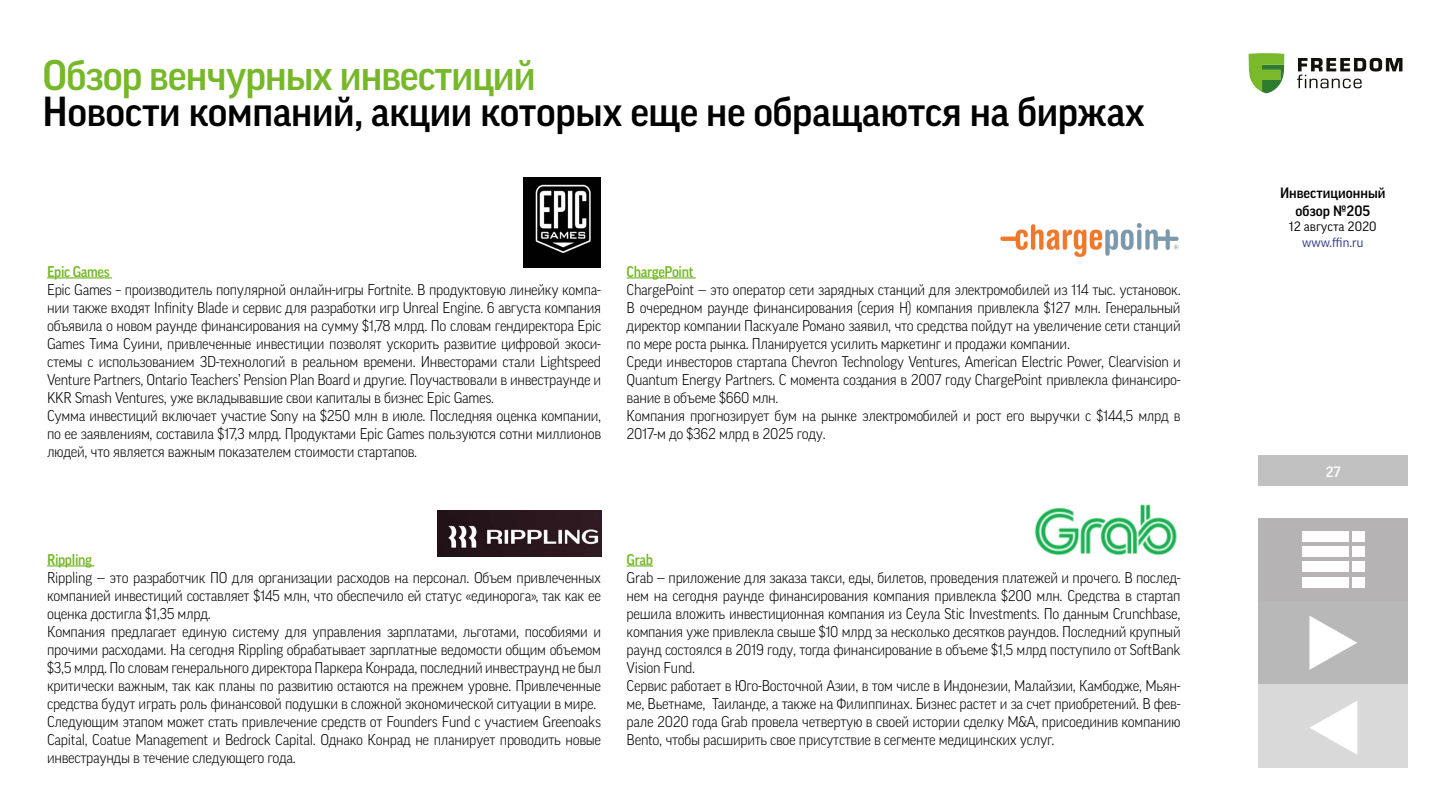
<style>
.page{position:relative;width:1440px;height:810px;background:#fff}
.page>*{position:absolute;margin:0;border:0;box-sizing:border-box;transform-origin:0 0}
.t1{font:500 41.25px "Good Pro";letter-spacing:-.025em;color:#76b82a}
.t2{font:500 40.5px "Good Pro";letter-spacing:-.01em;color:#000}
.t3{font:300 15px/18px "Good Pro";letter-spacing:-.02em;color:#000;text-align:justify}
.t4{font:500 15px "Good Pro";letter-spacing:-.025em;color:#76b82a;scale:.95 1}
.t5{font:500 14.48px/17.4px "Good Pro";color:#000;text-align:center}
.t6{font:500 14.48px "Good Pro";color:#fff}
.t7{font:13.05px "Good Pro";color:#000}
.t8{font:13.05px "Good Pro";color:#283583}
</style>
<div class="page">
<div style="left:1258px;top:456px;width:150px;height:30px;background:#c1c1c1"></div>
<svg style="left:1249px;top:53px;width:35px;height:40px"></svg>
<svg style="left:1297px;top:58px;width:105px;height:30px"></svg>
<div style="left:1259px;top:518px;width:149px;height:83px;background:#b5b3b3"></div>
<div style="left:1302px;top:531px;width:46px;height:11px;background:#fff"></div>
<div style="left:1352px;top:531px;width:13px;height:11px;background:#fff"></div>
<div style="left:1302px;top:547px;width:46px;height:10px;background:#fff"></div>
<div style="left:1352px;top:547px;width:13px;height:10px;background:#fff"></div>
<div style="left:1302px;top:562px;width:46px;height:10px;background:#fff"></div>
<div style="left:1352px;top:562px;width:13px;height:10px;background:#fff"></div>
<div style="left:1302px;top:577px;width:46px;height:11px;background:#fff"></div>
<div style="left:1352px;top:577px;width:13px;height:11px;background:#fff"></div>
<div style="left:1259px;top:601px;width:149px;height:83px;background:#b8b8b8"></div>
<svg style="left:1309px;top:616px;width:48px;height:54px"></svg>
<div style="left:1259px;top:684px;width:149px;height:83px;background:#d9d9d9"></div>
<svg style="left:1310px;top:701px;width:47px;height:54px"></svg>
<hr style="left:47px;top:277px;width:65px;height:2px;background:#76b82a">
<hr style="left:47px;top:565px;width:47px;height:2px;background:#76b82a">
<hr style="left:627px;top:277px;width:69px;height:2px;background:#76b82a">
<hr style="left:627px;top:565px;width:26px;height:2px;background:#76b82a">
<img style="left:437px;top:510px;width:164px;height:46px">
<img style="left:1000px;top:223px;width:179px;height:35px">
<img style="left:1034px;top:504px;width:143px;height:52px">
<img style="left:523px;top:178px;width:78px;height:90px">
<p class="t1" style="left:43px;top:52px;width:495px">Обзор венчурных инвестиций</p>
<p class="t2" style="left:43px;top:88px;width:1104px">Новости компаний, акции которых еще не обращаются на биржах</p>
<p class="t4" style="left:47px;top:263px;width:67px">Epic Games</p>
<p class="t3" style="left:47px;top:280px;width:556px">Epic Games – производитель популярной онлайн-игры Fortnite. В продуктовую линейку компа&shy;нии также входят Infinity Blade и сервис для разработки игр Unreal Engine. 6 августа компания объявила о новом раунде финансирования на сумму $1,78 млрд. По словам гендиректора Epic Games Тима Суини, привлеченные инвестиции позволят ускорить развитие цифровой экоси&shy;стемы с использованием 3D-технологий в реальном времени. Инвесторами стали Lightspeed Venture Partners, Ontario Teachers’ Pension Plan Board и другие. Поучаствовали в инвестраунде и KKR Smash Ventures, уже вкладывавшие свои капиталы в бизнес Epic Games.</p>
<p class="t3" style="left:47px;top:406px;width:556px">Сумма инвестиций включает участие Sony на $250 млн в июле. Последняя оценка компании, по ее заявлениям, составила $17,3 млрд. Продуктами Epic Games пользуются сотни миллионов людей, что является важным показателем стоимости стартапов.</p>
<p class="t4" style="left:627px;top:263px;width:72px">ChargePoint</p>
<p class="t3" style="left:627px;top:280px;width:556px">ChargePoint — это оператор сети зарядных станций для электромобилей из 114 тыс. установок.<br>В очередном раунде финансирования (серия H) компания привлекла $127 млн. Генеральный директор компании Паскуале Романо заявил, что средства пойдут на увеличение сети станций по мере роста рынка. Планируется усилить маркетинг и продажи компании.</p>
<p class="t3" style="left:627px;top:352px;width:556px">Среди инвесторов стартапа Chevron Technology Ventures, American Electric Power, Clearvision и Quantum Energy Partners. С момента создания в 2007 году ChargePoint привлекла финансиро&shy;вание в объеме $660 млн.</p>
<p class="t3" style="left:627px;top:406px;width:555px">Компания прогнозирует бум на рынке электромобилей и рост его выручки с $144,5 млрд в<br>2017-м до $362 млрд в 2025 году.</p>
<p class="t4" style="left:47px;top:551px;width:49px">Rippling</p>
<p class="t3" style="left:47px;top:568px;width:556px">Rippling — это разработчик ПО для организации расходов на персонал. Объем привлеченных компанией инвестиций составляет $145 млн, что обеспечило ей статус «единорога», так как ее оценка достигла $1,35 млрд.</p>
<p class="t3" style="left:47px;top:622px;width:556px">Компания предлагает единую систему для управления зарплатами, льготами, пособиями и прочими расходами. На сегодня Rippling обрабатывает зарплатные ведомости общим объемом $3,5 млрд. По словам генерального директора Паркера Конрада, последний инвестраунд не был критически важным, так как планы по развитию остаются на прежнем уровне. Привлеченные средства будут играть роль финансовой подушки в сложной экономической ситуации в мире.</p>
<p class="t3" style="left:47px;top:712px;width:556px">Следующим этапом может стать привлечение средств от Founders Fund с участием Greenoaks Capital, Coatue Management и Bedrock Capital. Однако Конрад не планирует проводить новые инвестраунды в течение следующего года.</p>
<p class="t4" style="left:627px;top:551px;width:29px">Grab</p>
<p class="t3" style="left:627px;top:568px;width:556px">Grab — приложение для заказа такси, еды, билетов, проведения платежей и прочего. В послед&shy;нем на сегодня раунде финансирования компания привлекла $200 млн. Средства в стартап решила вложить инвестиционная компания из Сеула Stic Investments. По данным Crunchbase, компания уже привлекла свыше $10 млрд за несколько десятков раундов. Последний крупный раунд состоялся в 2019 году, тогда финансирование в объеме $1,5 млрд поступило от SoftBank Vision Fund.</p>
<p class="t3" style="left:627px;top:676px;width:555px">Сервис работает в Юго-Восточной Азии, в том числе в Индонезии, Малайзии, Камбодже, Мьян&shy;ме, Вьетнаме, Таиланде, а также на Филиппинах. Бизнес растет и за счет приобретений. В фев&shy;рале 2020 года Grab провела четвертую в своей истории сделку M&amp;A, присоединив компанию Bento, чтобы расширить свое присутствие в сегменте медицинских услуг.</p>
<p class="t5" style="left:1280px;top:185px;width:107px">Инвестиционный обзор №205</p>
<p class="t7" style="left:1289px;top:219px;width:89px">12 августа 2020</p>
<p class="t8" style="left:1302px;top:235px;width:63px">www.ffin.ru</p>
<p class="t6" style="left:1326px;top:463px;width:16px">27</p>
</div>
